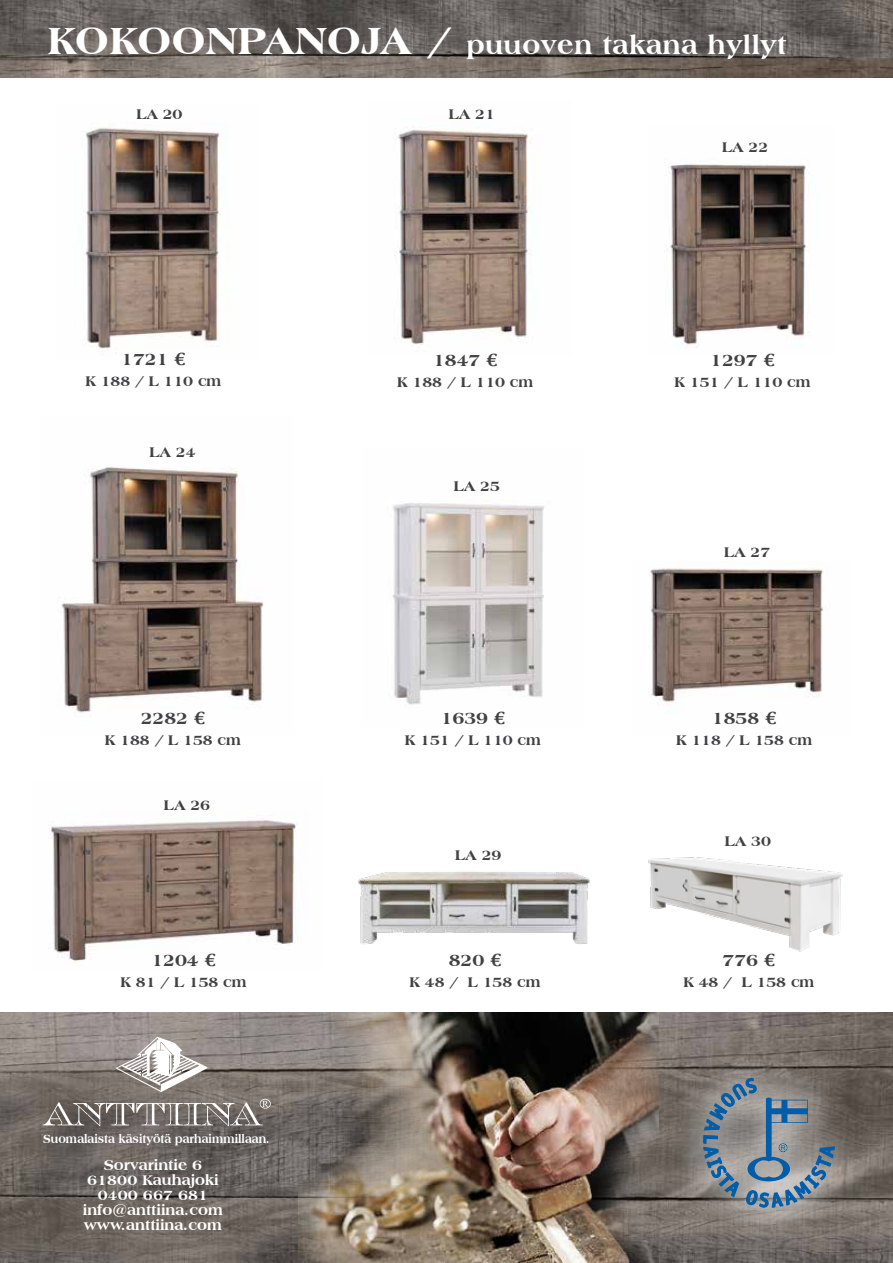
<style>
.page{position:relative;width:893px;height:1263px;background:#fff}
.page>*{position:absolute;margin:0;border:0;box-sizing:border-box;transform-origin:0 0}
.t1{font:800 27px "Americana BT";letter-spacing:.025em;color:#fff}
.t2{font:800 18px "Americana BT";letter-spacing:-.01em;color:#414042}
.t3{font:800 15px "Americana BT";letter-spacing:-.01em;color:#414042}
.t4{font:800 15px/15px "Americana BT";color:#fff;text-align:center}
.t5{font:800 12.45px "Americana BT";color:#fff;scale:.91 1}
.s1{font-size:40.5px}
.s2{font-family:"Cambria";font-weight:700}
</style>
<div class="page">
<img style="left:0;top:0;width:893px;height:77px">
<img style="left:358px;top:872px;width:232px;height:72px">
<img style="left:649px;top:568px;width:174px;height:136px">
<img style="left:61px;top:467px;width:203px;height:246px">
<img style="left:51px;top:820px;width:245px;height:142px">
<img style="left:667px;top:163px;width:142px;height:183px">
<img style="left:394px;top:127px;width:139px;height:218px">
<img style="left:82px;top:127px;width:139px;height:223px">
<img style="left:392px;top:500px;width:152px;height:205px">
<img style="left:648px;top:857px;width:195px;height:95px">
<img style="left:0;top:1012px;width:893px;height:251px">
<div style="left:664px;top:1041px;width:208px;height:205px;background:#fff;opacity:.68"></div>
<svg style="left:703px;top:1078px;width:132px;height:130px"></svg>
<svg style="left:115px;top:1037px;width:93px;height:55px"></svg>
<svg style="left:43px;top:1099px;width:228px;height:27px"></svg>
<img style="left:298px;top:1012px;width:360px;height:251px">
<h1 class="t1" style="left:48px;top:28px;width:740px"><span class="s1">KOKOONPANOJA /</span> puuoven takana hyllyt</h1>
<p class="t3" style="left:136px;top:105px;width:48px">LA 20</p>
<p class="t3" style="left:449px;top:105px;width:48px">LA 21</p>
<p class="t2" style="left:121px;top:348px;width:66px">1721 <span class="s2">€</span></p>
<p class="t3" style="left:85px;top:372px;width:138px">K 188 / L 110 cm</p>
<p class="t3" style="left:150px;top:443px;width:48px">LA 24</p>
<p class="t2" style="left:141px;top:707px;width:66px">2282 <span class="s2">€</span></p>
<p class="t3" style="left:105px;top:731px;width:138px">K 188 / L 158 cm</p>
<p class="t3" style="left:164px;top:796px;width:48px">LA 26</p>
<p class="t2" style="left:151px;top:949px;width:66px">1204 <span class="s2">€</span></p>
<p class="t3" style="left:120px;top:973px;width:128px">K 81 / L 158 cm</p>
<p class="t5" style="left:43px;top:1131px;width:251px">Suomalaista käsityötä parhaimmillaan.</p>
<p class="t4" style="left:83px;top:1157px;width:142px">Sorvarintie 6<br>61800 Kauhajoki<br>0400 667 681 info@anttiina.com www.anttiina.com</p>
<p class="t2" style="left:433px;top:349px;width:66px">1847 <span class="s2">€</span></p>
<p class="t3" style="left:397px;top:372px;width:138px">K 188 / L 110 cm</p>
<p class="t3" style="left:454px;top:477px;width:48px">LA 25</p>
<p class="t2" style="left:441px;top:707px;width:66px">1639 <span class="s2">€</span></p>
<p class="t3" style="left:405px;top:731px;width:138px">K 151 / L 110 cm</p>
<p class="t3" style="left:455px;top:845px;width:48px">LA 29</p>
<p class="t2" style="left:449px;top:949px;width:54px">820 <span class="s2">€</span></p>
<p class="t3" style="left:409px;top:973px;width:133px">K 48 / L 158 cm</p>
<p class="t3" style="left:722px;top:138px;width:48px">LA 22</p>
<p class="t2" style="left:710px;top:349px;width:66px">1297 <span class="s2">€</span></p>
<p class="t3" style="left:674px;top:372px;width:138px">K 151 / L 110 cm</p>
<p class="t3" style="left:724px;top:543px;width:48px">LA 27</p>
<p class="t2" style="left:712px;top:707px;width:66px">1858 <span class="s2">€</span></p>
<p class="t3" style="left:676px;top:731px;width:138px">K 118 / L 158 cm</p>
<p class="t3" style="left:725px;top:832px;width:48px">LA 30</p>
<p class="t2" style="left:723px;top:949px;width:54px">776 <span class="s2">€</span></p>
<p class="t3" style="left:683px;top:973px;width:133px">K 48 / L 158 cm</p>
</div>
